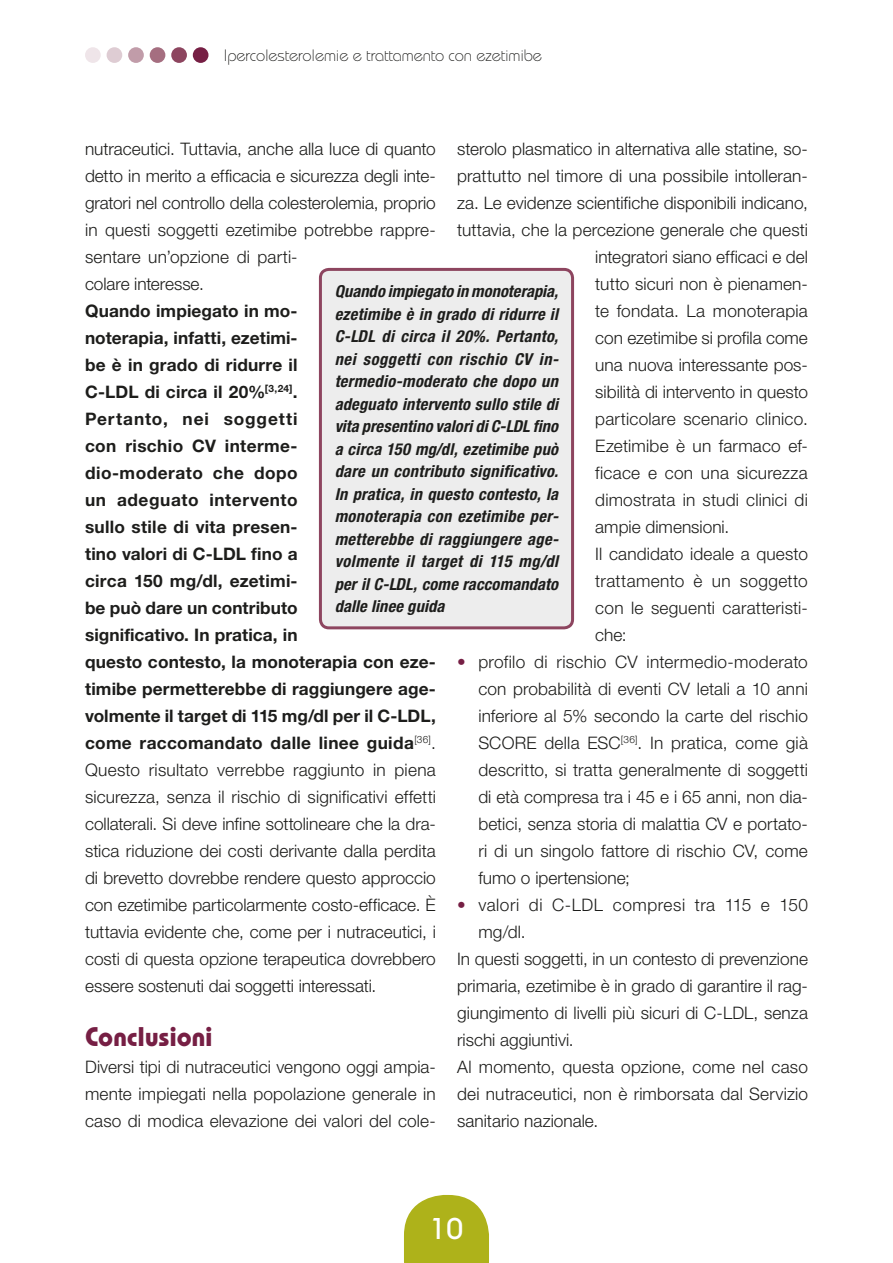
<style>
.page{position:relative;width:893px;height:1263px;background:#fff}
.page>*{position:absolute;margin:0;border:0;box-sizing:border-box;transform-origin:0 0}
.t1{font:500 30px "Bauhaus Std";color:#fff}
.t2{font:700 27px "Bauhaus Std";color:#761f44}
.t3{font:300 17.25px/27px "Helvetica Neue LT Std";letter-spacing:.005em;color:#1d1d1b;text-align:justify}
.t4{font:700 17.25px/27px "Helvetica Neue LT Std";letter-spacing:.01em;color:#1d1d1b}
.t5{font:300 17.25px "Helvetica Neue LT Std";letter-spacing:.03em;color:#1d1d1b}
.t6{font:italic 700 condensed 16.5px/22.5px "Helvetica Neue LT Std";letter-spacing:.01em;color:#1d1d1b;text-align:justify}
.t7{font:300 16.5px "Bauhaus Std";letter-spacing:-.01em;color:#1d1d1b}
.s1{color:#761f44}
.s2{font-weight:300}
</style>
<div class="page">
<svg style="left:404px;top:1195px;width:85px;height:68px;background:#b7ba33"></svg>
<div style="left:193px;top:47px;width:15px;height:16px;background:#761f44;border-radius:50%"></div>
<div style="left:171px;top:47px;width:16px;height:16px;background:#8d455f;border-radius:50%"></div>
<div style="left:150px;top:47px;width:15px;height:16px;background:#a56e80;border-radius:50%"></div>
<div style="left:128px;top:47px;width:16px;height:16px;background:#c19ca9;border-radius:50%"></div>
<div style="left:107px;top:47px;width:15px;height:16px;background:#deccd3;border-radius:50%"></div>
<div style="left:85px;top:47px;width:16px;height:16px;background:#efe5e9;border-radius:50%"></div>
<div style="left:320px;top:269px;width:253px;height:359px;background:#ededed;border-radius:9px"></div>
<div style="left:319px;top:268px;width:255px;height:361px;border:3px solid #8d455f;border-radius:9px"></div>
<p class="t7" style="left:224px;top:46px;width:320px">Ipercolesterolemie e trattamento con ezetimibe</p>
<p class="t3" style="left:457px;top:135px;width:352px">sterolo plasmatico in alternativa alle statine, so-</p>
<p class="t3" style="left:457px;top:162px;width:352px">prattutto nel timore di una possibile intolleran-</p>
<p class="t3" style="left:457px;top:189px;width:352px">za. Le evidenze scientifiche disponibili indicano,</p>
<p class="t3" style="left:457px;top:216px;width:352px">tuttavia, che la percezione generale che questi</p>
<p class="t3" style="left:595px;top:243px;width:214px">integratori siano efficaci e del</p>
<p class="t3" style="left:595px;top:270px;width:214px">tutto sicuri non è pienamen-</p>
<p class="t3" style="left:595px;top:297px;width:214px">te fondata. La monoterapia</p>
<p class="t3" style="left:595px;top:324px;width:214px">con ezetimibe si profila come</p>
<p class="t3" style="left:595px;top:351px;width:214px">una nuova interessante pos-</p>
<p class="t3" style="left:595px;top:378px;width:214px">sibilità di intervento in questo</p>
<p class="t3" style="left:595px;top:405px;width:214px">particolare scenario clinico.</p>
<p class="t3" style="left:595px;top:432px;width:214px">Ezetimibe è un farmaco ef-</p>
<p class="t3" style="left:595px;top:459px;width:214px">ficace e con una sicurezza</p>
<p class="t3" style="left:595px;top:486px;width:214px">dimostrata in studi clinici di</p>
<p class="t3" style="left:595px;top:513px;width:135px">ampie dimensioni.</p>
<p class="t3" style="left:595px;top:540px;width:214px">Il candidato ideale a questo</p>
<p class="t3" style="left:595px;top:567px;width:214px">trattamento è un soggetto</p>
<p class="t3" style="left:595px;top:594px;width:214px">con le seguenti caratteristi-</p>
<p class="t3" style="left:595px;top:621px;width:33px">che:</p>
<p class="t3" style="left:478px;top:648px;width:331px;text-indent:-21px"><span class="s1">•</span> profilo di rischio CV intermedio-moderato con probabilità di eventi CV letali a 10 anni inferiore al 5% secondo la carte del rischio SCORE della ESC<sup>[36]</sup>. In pratica, come già descritto, si tratta generalmente di soggetti di età compresa tra i 45 e i 65 anni, non dia&shy;betici, senza storia di malattia CV e portato&shy;ri di un singolo fattore di rischio CV, come fumo o ipertensione;</p>
<p class="t5" style="left:457px;top:894px;width:352px"><span class="s1">•</span> valori di C-LDL compresi tra 115 e 150</p>
<p class="t3" style="left:478px;top:918px;width:49px">mg/dl.</p>
<p class="t3" style="left:457px;top:945px;width:352px">In questi soggetti, in un contesto di prevenzione</p>
<p class="t3" style="left:457px;top:972px;width:352px">primaria, ezetimibe è in grado di garantire il rag-</p>
<p class="t3" style="left:457px;top:999px;width:352px">giungimento di livelli più sicuri di C-LDL, senza</p>
<p class="t3" style="left:457px;top:1026px;width:118px">rischi aggiuntivi.</p>
<p class="t3" style="left:457px;top:1053px;width:352px">Al momento, questa opzione, come nel caso</p>
<p class="t3" style="left:457px;top:1080px;width:352px">dei nutraceutici, non è rimborsata dal Servizio</p>
<p class="t3" style="left:457px;top:1107px;width:143px">sanitario nazionale.</p>
<p class="t3" style="left:85px;top:135px;width:352px;text-align:left">nutraceutici. Tuttavia, anche alla luce di quanto detto in merito a efficacia e sicurezza degli inte&shy;gratori nel controllo della colesterolemia, proprio in questi soggetti ezetimibe potrebbe rappre&shy;sentare un’opzione di parti-<br>colare interesse.</p>
<p class="t4" style="left:85px;top:297px;width:352px">Quando impiegato in mo-<br>noterapia, infatti, ezetimi-<br>be è in grado di ridurre il<br>C-LDL di circa il 20%<sup>[3,24]</sup>.<br>Pertanto, nei soggetti<br>con rischio CV interme-<br>dio-moderato che dopo<br>un adeguato intervento<br>sullo stile di vita presen-<br>tino valori di C-LDL fino a<br>circa 150 mg/dl, ezetimi-<br>be può dare un contributo<br>significativo. In pratica, in<br>questo contesto, la monoterapia con eze&shy;timibe permetterebbe di raggiungere age&shy;volmente il target di 115 mg/dl per il C-LDL, come raccomandato dalle linee guida<sup>[36]</sup><span class="s2">.<br>Questo risultato verrebbe raggiunto in piena sicurezza, senza il rischio di significativi effetti collaterali. Si deve infine sottolineare che la dra&shy;stica riduzione dei costi derivante dalla perdita di brevetto dovrebbe rendere questo approccio con ezetimibe particolarmente costo-efficace. È tuttavia evidente che, come per i nutraceutici, i costi di questa opzione terapeutica dovrebbero essere sostenuti dai soggetti interessati.</span></p>
<h2 class="t2" style="left:85px;top:1020px;width:129px">Conclusioni</h2>
<p class="t3" style="left:85px;top:1053px;width:352px">Diversi tipi di nutraceutici vengono oggi ampia&shy;mente impiegati nella popolazione generale in caso di modica elevazione dei valori del cole-</p>
<p class="t6" style="left:335px;top:280px;width:225px">Quando impiegato in monoterapia, ezetimibe è in grado di ridurre il C-LDL di circa il 20%. Pertanto, nei soggetti con rischio CV in&shy;termedio-moderato che dopo un adeguato intervento sullo stile di vita presentino valori di C-LDL fino a circa 150 mg/dl, ezetimibe può dare un contributo significativo.<br>In pratica, in questo contesto, la monoterapia con ezetimibe per&shy;metterebbe di raggiungere age&shy;volmente il target di 115 mg/dl per il C-LDL, come raccomandato dalle linee guida</p>
<h1 class="t1" style="left:430px;top:1210px;width:35px">10</h1>
</div>
